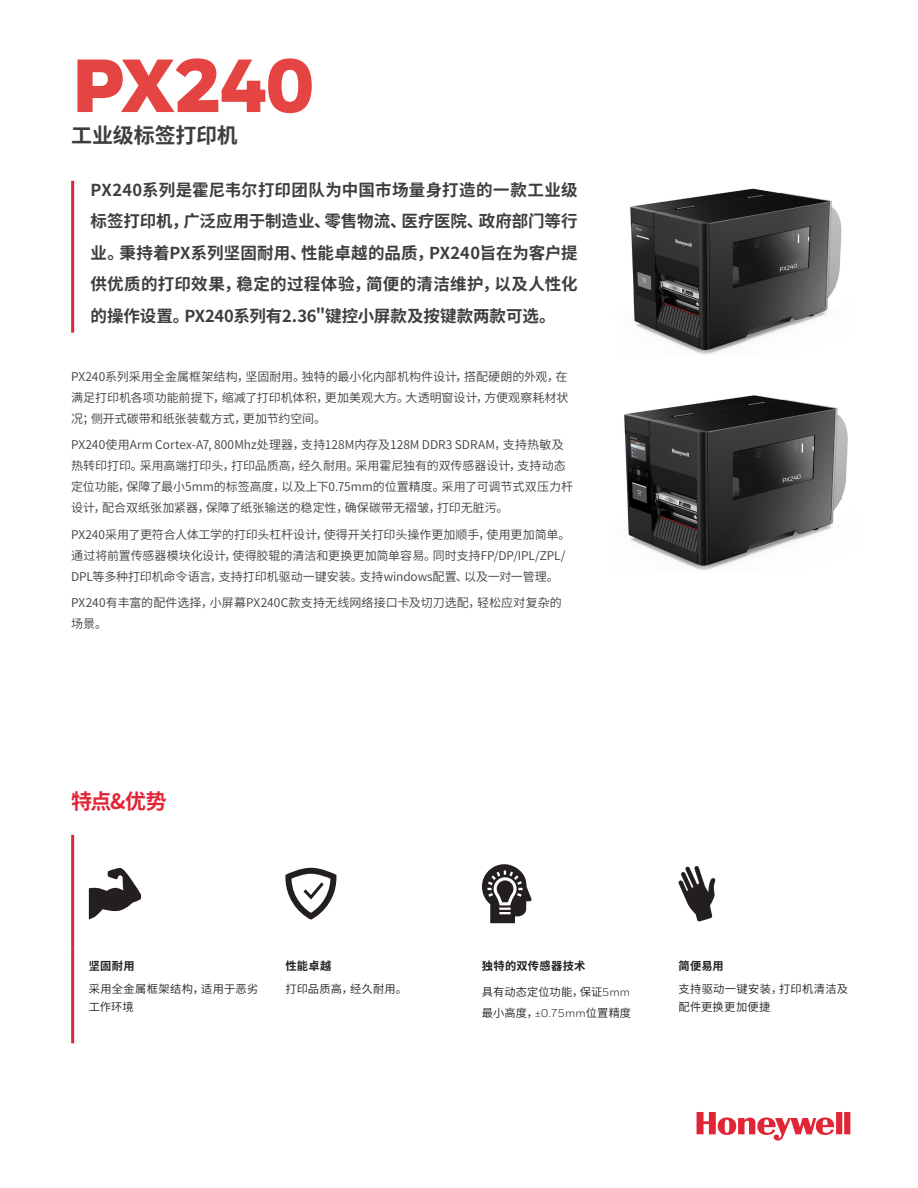
<style>
.page{position:relative;width:918px;height:1188px;background:#fff}
.page>*{position:absolute;margin:0;border:0;box-sizing:border-box;transform-origin:0 0}
._08_Inside__Intro_Bo{font:900 75px "Honeywell Sans";letter-spacing:-.01em;color:#e54542}
._01_Cover__Title_All{font:700 21px "Source Han Sans CN";letter-spacing:-.01em;color:#3e3e3f}
.Datasheet__Features{font:700 21px "Source Han Sans CN";color:#e22536}
._08_Inside__Intro_Bo-2{font:700 16.5px/31.5px "Source Han Sans CN";color:#3e3e3f;text-align:justify}
._01_Cover__Title_All-2{font:12px/21px "Source Han Sans CN";color:#3e3e3f}
.Datasheet__Features-2{font:11.25px/18px "Source Han Sans CN";letter-spacing:.02em;color:#231f20}
.Datasheet__Features-3{font:700 11.25px "Source Han Sans CN";letter-spacing:.02em;color:#231f20}
.s1{font-family:"Honeywell Sans"}
</style>
<div class="page">
<svg style="left:697px;top:1112px;width:153px;height:29px"></svg>
<hr style="left:71px;top:181px;width:3px;height:152px;background:#e22536">
<hr style="left:71px;top:835px;width:3px;height:112px;background:#e22536">
<hr style="left:71px;top:947px;width:3px;height:96px;background:#e22536">
<svg style="left:89px;top:868px;width:52px;height:51px"></svg>
<svg style="left:285px;top:868px;width:51px;height:52px"></svg>
<svg style="left:482px;top:864px;width:50px;height:59px"></svg>
<svg style="left:678px;top:866px;width:38px;height:56px"></svg>
<img style="left:630px;top:188px;width:212px;height:167px">
<img style="left:624px;top:395px;width:224px;height:175px">
<p class="_08_Inside__Intro_Bo" style="left:71px;top:40px;width:244px">PX240</p>
<p class="_01_Cover__Title_All" style="left:71px;top:123px;width:168px">工业级标签打印机</p>
<p class="_08_Inside__Intro_Bo-2" style="left:91px;top:174px;width:489px">PX240系列是霍尼韦尔打印团队为中国市场量身打造的一款工业级标签打印机，广泛应用于制造业、零售物流、医疗医院、政府部门等行业。秉持着PX系列坚固耐用、性能卓越的品质，PX240旨在为客户提供优质的打印效果，稳定的过程体验，简便的清洁维护，以及人性化的操作设置。PX240系列有2.36"键控小屏款及按键款两款可选。</p>
<p class="_01_Cover__Title_All-2" style="left:71px;top:366px;width:499px;text-align:justify">PX240系列采用全金属框架结构，坚固耐用。独特的最小化内部机构件设计，搭配硬朗的外观，在满足打印机各项功能前提下，缩减了打印机体积，更加美观大方。大透明窗设计，方便观察耗材状况；侧开式碳带和纸张装载方式，更加节约空间。</p>
<p class="_01_Cover__Title_All-2" style="left:71px;top:435px;width:503px">PX240使用Arm Cortex-A7, 800Mhz处理器，支持128M内存及128M DDR3 SDRAM，支持热敏及热转印打印。采用高端打印头，打印品质高，经久耐用。采用霍尼独有的双传感器设计，支持动态定位功能，保障了最小5mm的标签高度，以及上下0.75mm的位置精度。采用了可调节式双压力杆设计，配合双纸张加紧器，保障了纸张输送的稳定性，确保碳带无褶皱，打印无脏污。</p>
<p class="_01_Cover__Title_All-2" style="left:71px;top:524px;width:501px">PX240采用了更符合人体工学的打印头杠杆设计，使得开关打印头操作更加顺手，使用更加简单。通过将前置传感器模块化设计，使得胶辊的清洁和更换更加简单容易。同时支持FP/DP/IPL/ZPL/<br>DPL等多种打印机命令语言，支持打印机驱动一键安装。支持windows配置、以及一对一管理。</p>
<p class="_01_Cover__Title_All-2" style="left:71px;top:593px;width:492px">PX240有丰富的配件选择，小屏幕PX240C款支持无线网络接口卡及切刀选配，轻松应对复杂的场景。</p>
<p class="Datasheet__Features" style="left:71px;top:790px;width:97px">特点&amp;优势</p>
<p class="Datasheet__Features-3" style="left:89px;top:959px;width:47px">坚固耐用</p>
<p class="Datasheet__Features-2" style="left:89px;top:980px;width:171px">采用全金属框架结构，适用于恶劣工作环境</p>
<p class="Datasheet__Features-3" style="left:285px;top:959px;width:47px">性能卓越</p>
<p class="Datasheet__Features-2" style="left:285px;top:980px;width:123px">打印品质高，经久耐用。</p>
<p class="Datasheet__Features-3" style="left:482px;top:959px;width:105px">独特的双传感器技术</p>
<p class="Datasheet__Features-2" style="left:482px;top:982px;width:151px;line-height:21px">具有动态定位功能，保证<span class="s1">5mm</span>最小高度，<span class="s1">±0.75mm</span>位置精度</p>
<p class="Datasheet__Features-3" style="left:679px;top:959px;width:47px">简便易用</p>
<p class="Datasheet__Features-2" style="left:679px;top:980px;width:171px">支持驱动一键安装，打印机清洁及配件更换更加便捷</p>
</div>
